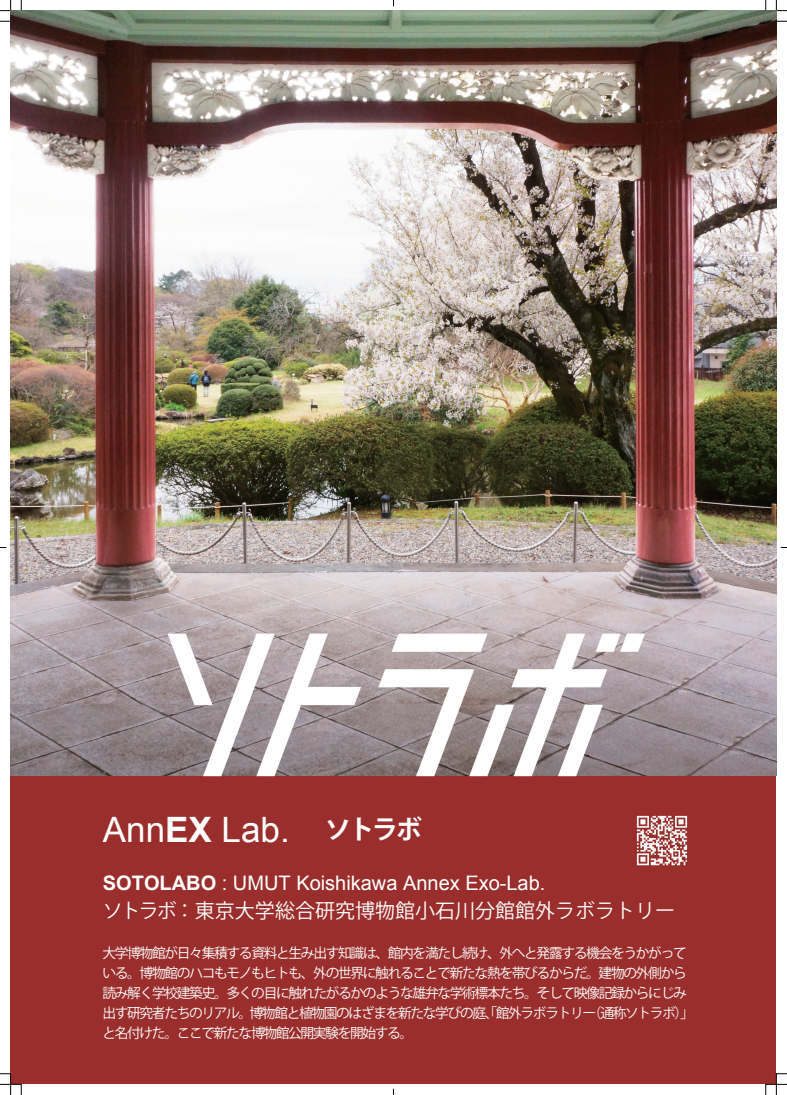
<style>
.page{position:relative;width:787px;height:1095px;background:#fff}
.page>*{position:absolute;margin:0;border:0;box-sizing:border-box;transform-origin:0 0}
.t1{font:35px "Arial";color:#fff}
.t2{font:20px "Arial";color:#fff}
.t3{font:20px "Koz Go Pr 6 N";color:#fff}
.t4{font:13.75px/20px "Koz Go Pr 6 N";letter-spacing:-.1em;color:#fff}
.s1{font-weight:700}
.s2{font-family:"Koz Go Pr 6 N";font-weight:700;font-size:26.25px}
</style>
<div class="page">
<div style="left:11px;top:11px;width:765px;height:1073px;background:#992e2c"></div>
<svg style="left:0;top:1073px;width:22px;height:22px"></svg>
<svg style="left:0;top:0;width:22px;height:22px"></svg>
<svg style="left:765px;top:0;width:22px;height:22px"></svg>
<svg style="left:765px;top:1073px;width:22px;height:22px"></svg>
<img style="left:11px;top:11px;width:765px;height:765px">
<img style="left:139px;top:466px;width:526px;height:311px">
<img style="left:636px;top:815px;width:52px;height:51px">
<h1 class="t1" style="left:103px;top:807px;width:320px">Ann<span class="s1">EX</span> Lab. <span class="s2">ソトラボ</span></h1>
<h2 class="t2" style="left:103px;top:870px;width:444px"><span class="s1">SOTOLABO</span> : UMUT Koishikawa Annex Exo-Lab.</h2>
<h2 class="t3" style="left:103px;top:899px;width:574px">ソトラボ：東京大学総合研究博物館小石川分館館外ラボラトリー</h2>
<p class="t4" style="left:102px;top:943px;width:593px">大学博物館が日々集積する資料と生み出す知識は、館内を満たし続け、外へと発露する機会をうかがっている。博物館のハコもモノもヒトも、外の世界に触れることで新たな熱を帯びるからだ。建物の外側から読み解く学校建築史。多くの目に触れたがるかのような雄弁な学術標本たち。そして映像記録からにじみ出す研究者たちのリアル。博物館と植物園のはざまを新たな学びの庭、「館外ラボラトリー（通称ソトラボ）」と名付けた。ここで新たな博物館公開実験を開始する。</p>
</div>
